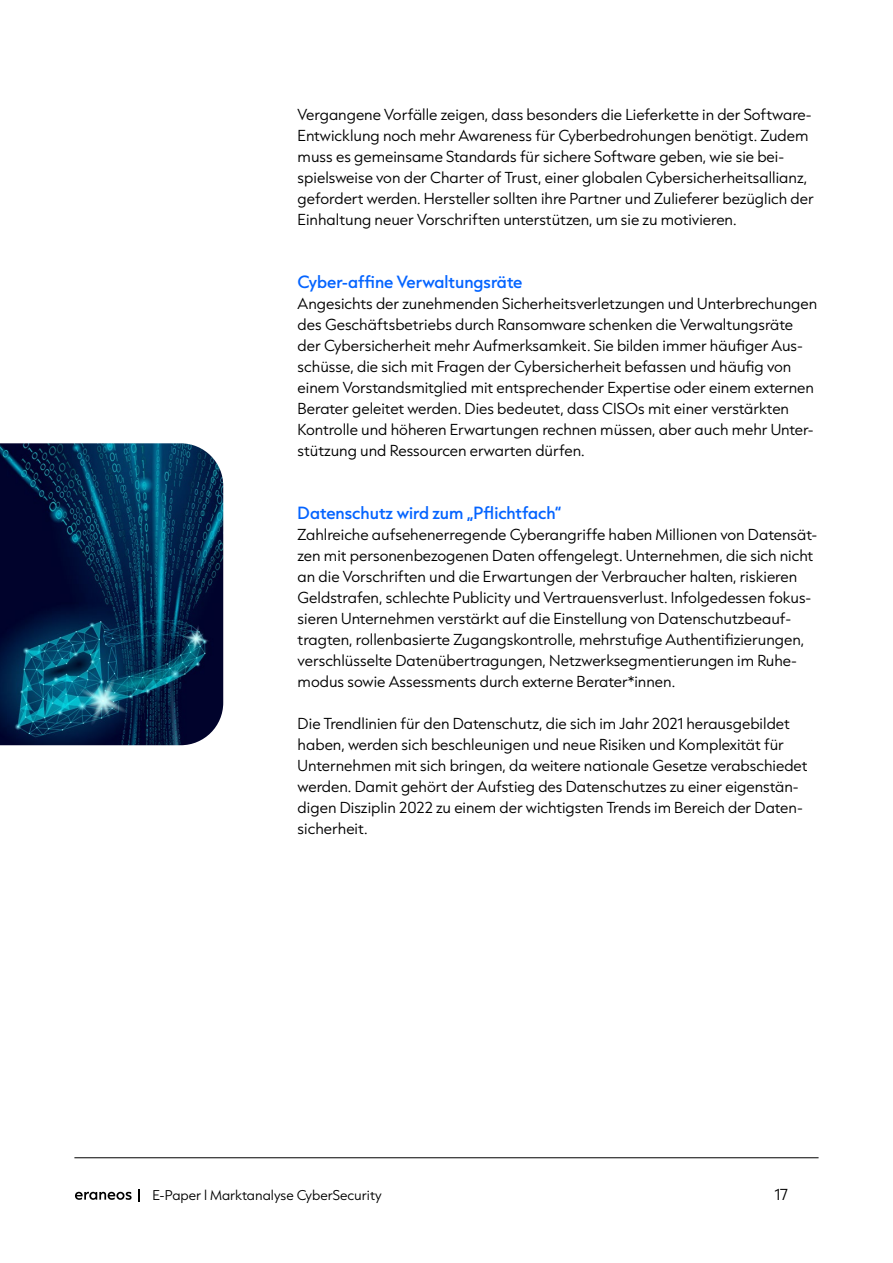
<style>
.page{position:relative;width:893px;height:1263px;background:#fff}
.page>*{position:absolute;margin:0;border:0;box-sizing:border-box;transform-origin:0 0}
.t1{font:500 15px "Capitana";color:#0464ff}
.t2{font:300 13.5px/21px "Capitana";color:#000}
.t3{font:300 12px "Capitana";color:#000}
</style>
<div class="page">
<svg style="left:75px;top:1192px;width:57px;height:8px"></svg>
<svg style="left:139px;top:1189px;width:1px;height:13px"></svg>
<hr style="left:74px;top:1157px;width:745px;height:1px;background:#000">
<img style="left:0;top:443px;width:223px;height:302px">
<p class="t2" style="left:298px;top:104px;width:517px">Vergangene Vorfälle zeigen, dass besonders die Lieferkette in der Software-Entwicklung noch mehr Awareness für Cyberbedrohungen benötigt. Zudem muss es gemeinsame Standards für sichere Software geben, wie sie bei&shy;spielsweise von der Charter of Trust, einer globalen Cybersicherheitsallianz, gefordert werden. Hersteller sollten ihre Partner und Zulieferer bezüglich der Einhaltung neuer Vorschriften unterstützen, um sie zu motivieren.</p>
<p class="t1" style="left:298px;top:271px;width:226px">Cyber-affine Verwaltungsräte</p>
<p class="t2" style="left:298px;top:293px;width:521px">Angesichts der zunehmenden Sicherheitsverletzungen und Unterbrechungen des Geschäftsbetriebs durch Ransomware schenken die Verwaltungsräte der Cybersicherheit mehr Aufmerksamkeit. Sie bilden immer häufiger Aus&shy;schüsse, die sich mit Fragen der Cybersicherheit befassen und häufig von einem Vorstandsmitglied mit entsprechender Expertise oder einem externen Berater geleitet werden. Dies bedeutet, dass CISOs mit einer verstärkten Kontrolle und höheren Erwartungen rechnen müssen, aber auch mehr Unter&shy;stützung und Ressourcen erwarten dürfen.</p>
<p class="t1" style="left:298px;top:502px;width:265px">Datenschutz wird zum „Pflichtfach“</p>
<p class="t2" style="left:298px;top:524px;width:521px">Zahlreiche aufsehenerregende Cyberangriffe haben Millionen von Datensät&shy;zen mit personenbezogenen Daten offengelegt. Unternehmen, die sich nicht an die Vorschriften und die Erwartungen der Verbraucher halten, riskieren Geldstrafen, schlechte Publicity und Vertrauensverlust. Infolgedessen fokus&shy;sieren Unternehmen verstärkt auf die Einstellung von Datenschutzbeauf&shy;tragten, rollenbasierte Zugangskontrolle, mehrstufige Authentifizierungen, verschlüsselte Datenübertragungen, Netzwerksegmentierungen im Ruhe&shy;modus sowie Assessments durch externe Berater*innen.</p>
<p class="t2" style="left:298px;top:713px;width:511px">Die Trendlinien für den Datenschutz, die sich im Jahr 2021 herausgebildet haben, werden sich beschleunigen und neue Risiken und Komplexität für Unternehmen mit sich bringen, da weitere nationale Gesetze verabschiedet werden. Damit gehört der Aufstieg des Datenschutzes zu einer eigenstän&shy;digen Disziplin 2022 zu einem der wichtigsten Trends im Bereich der Daten&shy;sicherheit.</p>
<p class="t3" style="left:152px;top:1186px;width:231px">E-Paper l Marktanalyse CyberSecurity</p>
<p class="t2" style="left:775px;top:1183px;width:15px">17</p>
</div>
